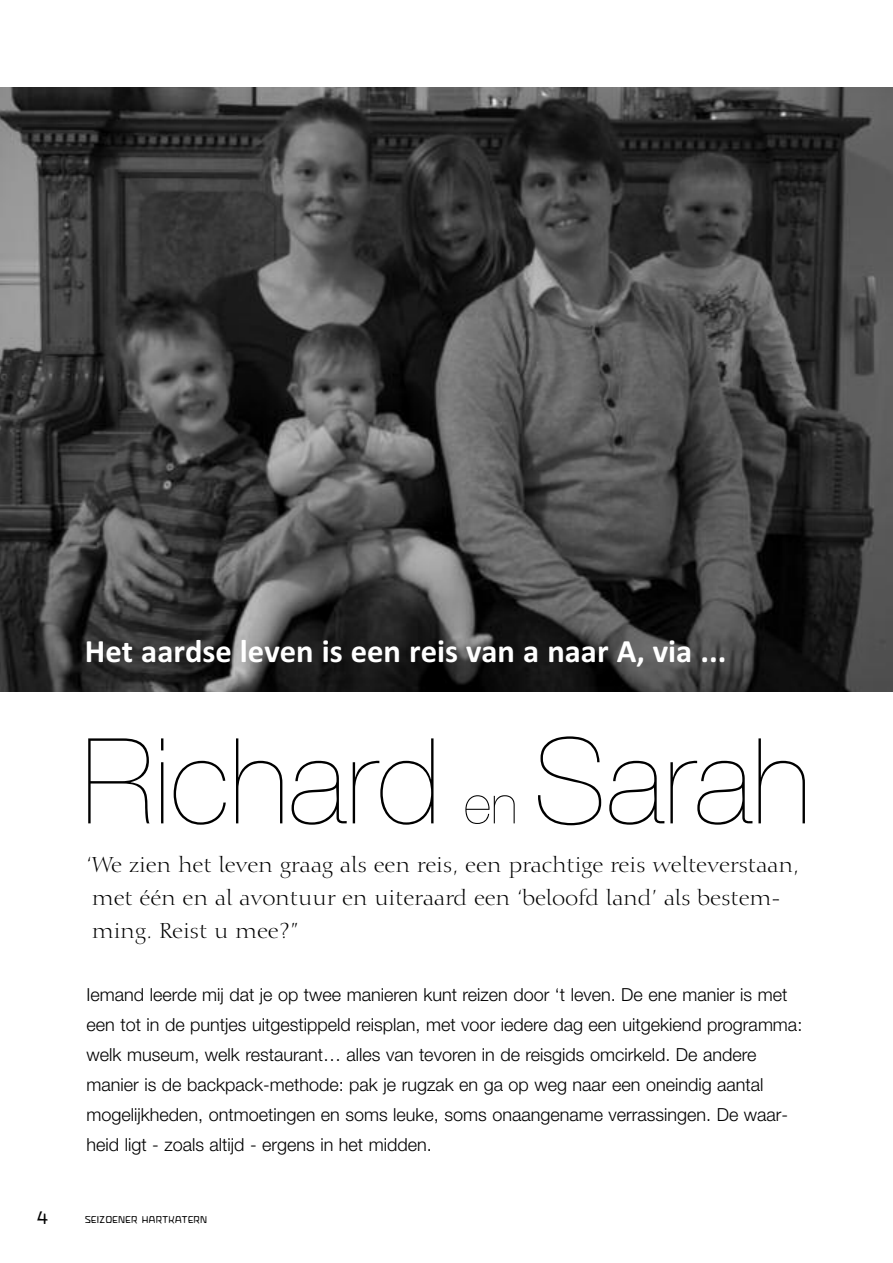
<style>
.page{position:relative;width:893px;height:1263px;background:#fff}
.page>*{position:absolute;margin:0;border:0;box-sizing:border-box;transform-origin:0 0}
.t1{font:200 118.95px "Helvetica Neue";color:#000}
.t2{font:200 53.55px "Helvetica Neue";color:#000}
.t3{font:700 32.55px "Calibri";color:#fff}
.t4{font:21px/33px "Calligraphic 810 BT";letter-spacing:-.015em;color:#000}
.t5{font:300 18px/30px "Helvetica Neue";color:#000}
.t6{font:16.5px "Roggenkamp";color:#000}
.t7{font:9px "Roggenkamp";letter-spacing:.065em;color:#000}
</style>
<div class="page">
<img style="left:0;top:87px;width:893px;height:605px">
<h3 class="t3" style="left:85px;top:632px;width:643px">Het aardse leven is een reis van a naar A, via ...</h3>
<h1 class="t1" style="left:82px;top:689px;width:361px">Richard</h1>
<h2 class="t2" style="left:464px;top:763px;width:55px">en</h2>
<h1 class="t1" style="left:534px;top:689px;width:279px">Sarah</h1>
<p class="t4" style="left:87px;top:850px;width:714px">‘We zien het leven graag als een reis, een prachtige reis welteverstaan, met één en al avontuur en uiteraard een ‘beloofd land’ als bestem&shy;ming. Reist u mee?”</p>
<p class="t5" style="left:87px;top:979px;width:717px">Iemand leerde mij dat je op twee manieren kunt reizen door ‘t leven. De ene manier is met een tot in de puntjes uitgestippeld reisplan, met voor iedere dag een uitgekiend programma: welk museum, welk restaurant… alles van tevoren in de reisgids omcirkeld. De andere manier is de backpack-methode: pak je rugzak en ga op weg naar een oneindig aantal mogelijkheden, ontmoetingen en soms leuke, soms onaangename verrassingen. De waar&shy;heid ligt - zoals altijd - ergens in het midden.</p>
<p class="t6" style="left:37px;top:1204px;width:12px">4</p>
<p class="t7" style="left:85px;top:1212px;width:123px">SEIZOENER HARTKATERN</p>
</div>
